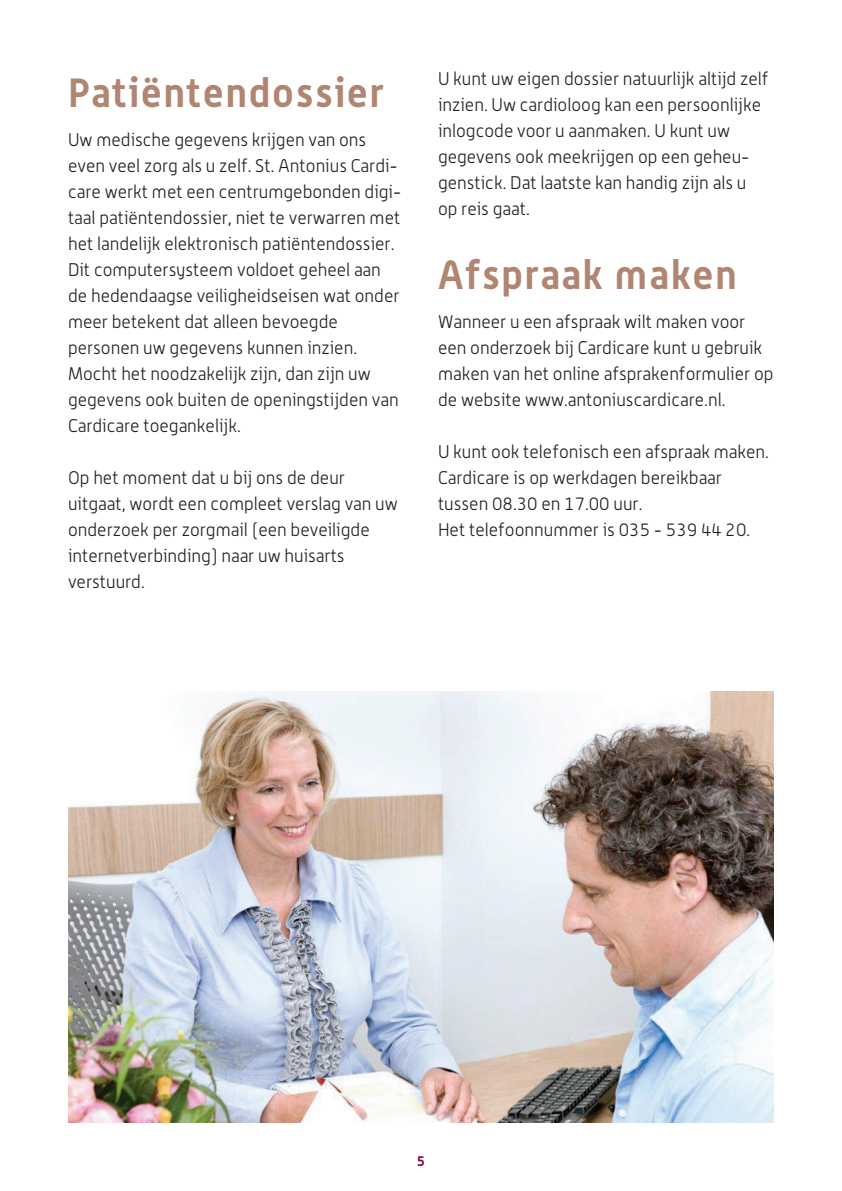
<style>
.page{position:relative;width:842px;height:1191px;background:#fff}
.page>*{position:absolute;margin:0;border:0;box-sizing:border-box;transform-origin:0 0}
.t1{font:700 40px "Alwyn";letter-spacing:.04em;color:#b08572}
.t2{font:300 18px/26px "Alwyn";color:#231f20}
.t3{font:700 14px "Alwyn";color:#820052}
</style>
<div class="page">
<img style="left:68px;top:692px;width:706px;height:431px">
<h1 class="t1" style="left:68px;top:68px;width:317px">Patiëntendossier</h1>
<p class="t2" style="left:68px;top:127px;width:335px">Uw medische gegevens krijgen van ons even veel zorg als u zelf. St. Antonius Cardi&shy;care werkt met een centrumgebonden digi&shy;taal patiëntendossier, niet te verwarren met het landelijk elektronisch patiëntendossier.<br>Dit computersysteem voldoet geheel aan de hedendaagse veiligheidseisen wat onder meer betekent dat alleen bevoegde personen uw gegevens kunnen inzien.<br>Mocht het noodzakelijk zijn, dan zijn uw gegevens ook buiten de openingstijden van Cardicare toegankelijk.</p>
<p class="t2" style="left:68px;top:465px;width:331px">Op het moment dat u bij ons de deur uitgaat, wordt een compleet verslag van uw onderzoek per zorgmail (een beveiligde internetverbinding) naar uw huisarts verstuurd.</p>
<p class="t2" style="left:438px;top:65px;width:332px">U kunt uw eigen dossier natuurlijk altijd zelf inzien. Uw cardioloog kan een persoonlijke inlogcode voor u aanmaken. U kunt uw gegevens ook meekrijgen op een geheu&shy;genstick. Dat laatste kan handig zijn als u op reis gaat.</p>
<h1 class="t1" style="left:438px;top:250px;width:300px">Afspraak maken</h1>
<p class="t2" style="left:438px;top:308px;width:337px">Wanneer u een afspraak wilt maken voor een onderzoek bij Cardicare kunt u gebruik maken van het online afsprakenformulier op de website www.antoniuscardicare.nl.</p>
<p class="t2" style="left:438px;top:438px;width:332px">U kunt ook telefonisch een afspraak maken.<br>Cardicare is op werkdagen bereikbaar tussen 08.30 en 17.00 uur.<br>Het telefoonnummer is 035 - 539 44 20.</p>
<p class="t3" style="left:417px;top:1152px;width:10px">5</p>
</div>
